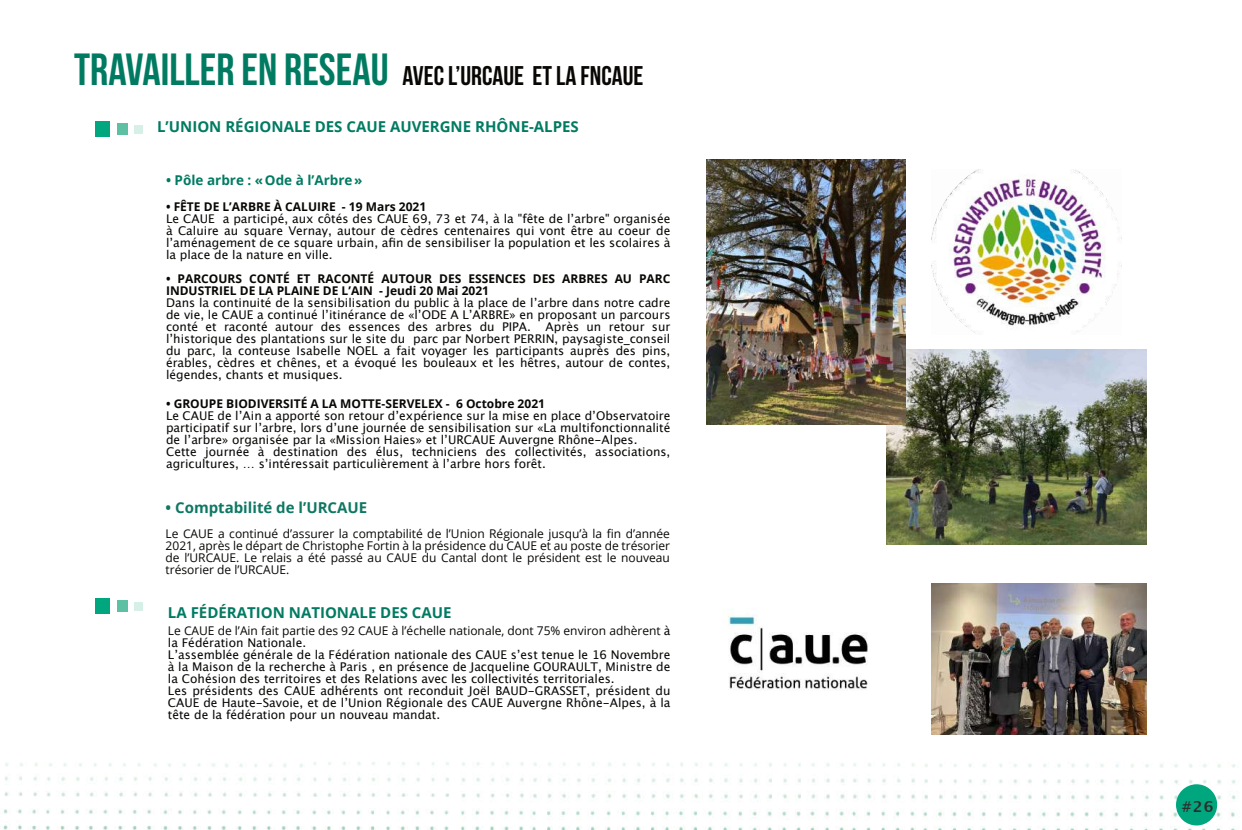
<style>
.page{position:relative;width:1242px;height:830px;background:#fff}
.page>*{position:absolute;margin:0;border:0;box-sizing:border-box;transform-origin:0 0}
.t1{font:27px "Bebas Neue";color:#080704}
.t2{font:700 15px "Open Sans";color:#007b62}
.t3{font:700 15px "Open Sans";color:#0e7863}
.t4{font:700 15px "Lucida Grande";color:#2e2d2b}
.t5{font:700 13.5px "Open Sans";color:#007b62}
.t6{font:12px/12px "Lucida Grande";color:#080704}
.t7{font:12px/12px "Open Sans";color:#080704;text-align:justify}
.t8{font:700 12px/12px "Open Sans";color:#080704}
.s1{font-size:45px;color:#007b62}
.s2{color:#0e7b62}
.s3{font-family:"Lucida Grande"}
</style>
<div class="page">
<img style="left:3px;top:762px;width:1233px;height:67px">
<svg style="left:1176px;top:783px;width:41px;height:42px"></svg>
<img style="left:728px;top:613px;width:140px;height:78px">
<img style="left:931px;top:583px;width:215px;height:150px">
<img style="left:886px;top:349px;width:260px;height:195px">
<img style="left:706px;top:159px;width:199px;height:265px">
<img style="left:931px;top:169px;width:189px;height:166px">
<div style="left:96px;top:121px;width:14px;height:15px;background:#00a77e"></div>
<div style="left:117px;top:123px;width:11px;height:11px;background:#5ec0a3"></div>
<div style="left:134px;top:125px;width:9px;height:8px;background:#d6efe7"></div>
<div style="left:96px;top:598px;width:14px;height:15px;background:#00a77e"></div>
<div style="left:117px;top:600px;width:11px;height:11px;background:#5ec0a3"></div>
<div style="left:134px;top:602px;width:9px;height:8px;background:#d6efe7"></div>
<h1 class="t1" style="left:74px;top:65px;width:571px"><span class="s1">TRAVAILLER EN RESEAU</span> AVEC L’URCAUE ET LA FNCAUE</h1>
<p class="t2" style="left:157px;top:120px;width:423px">L’UNION R<span class="s2">É</span>GIONALE DES CAUE AUVERGNE RHÔNE-ALPES</p>
<p class="t5" style="left:166px;top:175px;width:198px">• Pôle arbre : «Ode à l’Arbre »</p>
<p class="t8" style="left:166px;top:201px;width:262px">• FÊTE DE L’ARBRE À CALUIRE - 19 Mars 2021</p>
<p class="t6" style="left:166px;top:213px;width:506px;text-align:justify">Le CAUE a participé, aux côtés des CAUE 69, 73 et 74, à la "fête de lʼarbre" organisée à Caluire au square Vernay, autour de cèdres centenaires qui vont être au coeur de lʼaménagement de ce square urbain, afin de sensibiliser la population et les scolaires à la place de la nature en ville.</p>
<p class="t8" style="left:166px;top:273px;width:506px">• PARCOURS CONTÉ ET RACONTÉ AUTOUR DES ESSENCES DES ARBRES AU PARC<br>INDUSTRIEL DE LA PLAINE DE L’AIN - Jeudi 20 Mai 2021</p>
<p class="t6" style="left:166px;top:297px;width:506px;text-align:justify">Dans la continuité de la sensibilisation du public à la place de lʼarbre dans notre cadre de vie, le CAUE a continué lʼitinérance de «lʼODE A LʼARBRE» en proposant un parcours conté et raconté autour des essences des arbres du PIPA. Après un retour sur lʼhistorique des plantations sur le site du parc par Norbert PERRIN, paysagiste_conseil du parc, la conteuse Isabelle NOEL a fait voyager les participants auprès des pins, érables, cèdres et chênes, et a évoqué les bouleaux et les hêtres, autour de contes, légendes, chants et musiques.</p>
<p class="t8" style="left:166px;top:398px;width:380px">• GROUPE BIODIVERSITÉ A LA MOTTE-SERVELEX - 6 Octobre 2021</p>
<p class="t6" style="left:166px;top:410px;width:506px">Le CAUE de lʼAin a apporté son retour dʼexpérience sur la mise en place dʼObservatoire participatif sur lʼarbre, lors dʼune journée de sensibilisation sur «La multifonctionnalité de lʼarbre» organisée par la «Mission Haies» et lʼURCAUE Auvergne Rhône-Alpes.<br>Cette journée à destination des élus, techniciens des collectivités, associations, agricultures, … sʼintéressait particulièrement à lʼarbre hors forêt.</p>
<p class="t3" style="left:166px;top:501px;width:203px">• Comptabilité de l’URCAUE</p>
<p class="t7" style="left:166px;top:529px;width:506px">Le CAUE a continué d’assurer la comptabilité de l’Union Régionale jusqu’à la fin d’année 2021, après le départ de Christophe Fortin à la présidence du CAUE et au poste de trésorier de l’URCAUE. Le relais a été passé au CAUE du Cantal dont le président est le nouveau trésorier de l’URCAUE.</p>
<p class="t2" style="left:168px;top:606px;width:285px">LA F<span class="s2">É</span>D<span class="s2">É</span>RATION NATIONALE DES CAUE</p>
<p class="t7" style="left:168px;top:625px;width:504px">Le CAUE de l’Ain fait partie des 92 CAUE à l’échelle nationale, dont 75% environ adhèrent <span class="s3">à</span></p>
<p class="t6" style="left:168px;top:637px;width:504px">la Fédération Nationale.<br>Lʼassemblée générale de la Fédération nationale des CAUE sʼest tenue le 16 Novembre à la Maison de la recherche à Paris , en présence de Jacqueline GOURAULT, Ministre de la Cohésion des territoires et des Relations avec les collectivités territoriales.<br>Les présidents des CAUE adhérents ont reconduit Joël BAUD-GRASSET, président du CAUE de Haute-Savoie, et de lʼUnion Régionale des CAUE Auvergne Rhône-Alpes, à la tête de la fédération pour un nouveau mandat.</p>
<p class="t4" style="left:1181px;top:799px;width:33px">#26</p>
</div>
